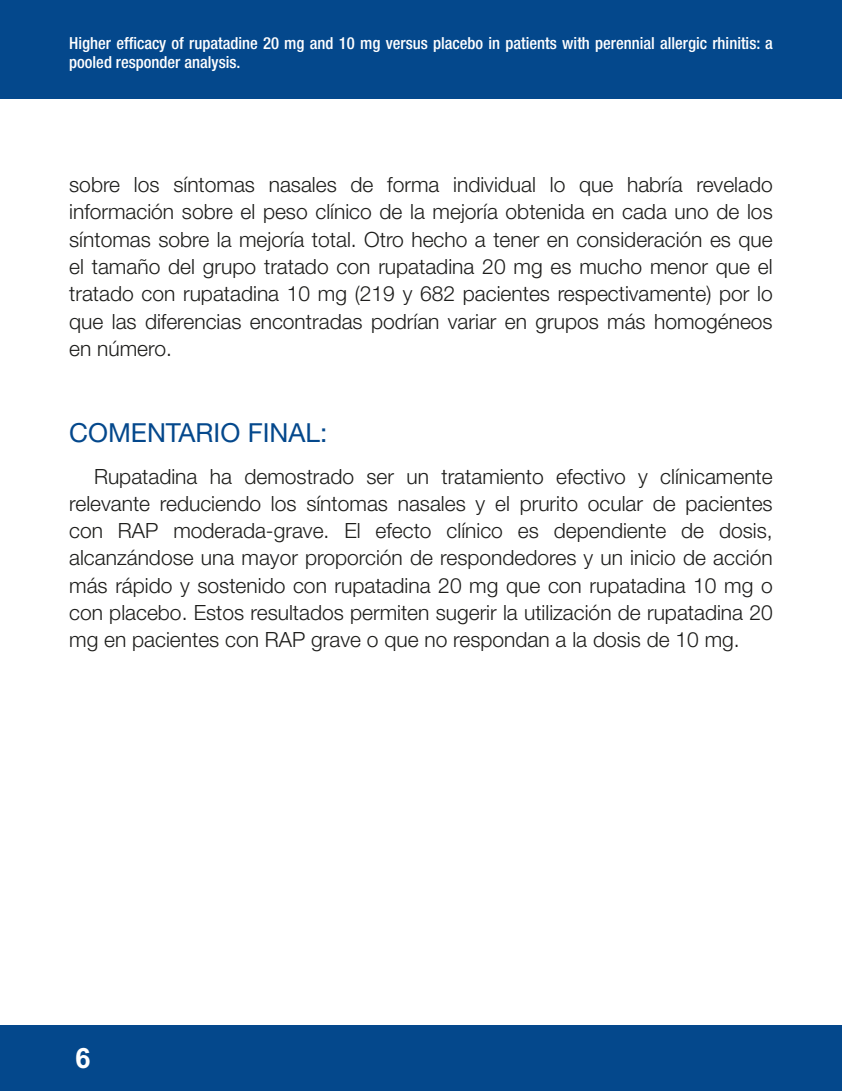
<style>
.page{position:relative;width:842px;height:1091px;background:#fff}
.page>*{position:absolute;margin:0;border:0;box-sizing:border-box;transform-origin:0 0}
.t1{font:700 28px "Arial";color:#fff}
.t2{font:26.25px "Helvetica Neue LT Std";color:#04488c}
.t3{font:300 21px/27.3px "Helvetica Neue LT Std";color:#1d1d1b;text-align:justify}
.t4{font:500 condensed 16.62px/19.4px "Helvetica Neue LT Std";color:#fff}
</style>
<div class="page">
<div style="left:0;top:0;width:842px;height:99px;background:#04488c"></div>
<div style="left:0;top:1024px;width:842px;height:66px;background:#04488c"></div>
<p class="t4" style="left:69px;top:36px;width:705px">Higher efficacy of rupatadine 20 mg and 10 mg versus placebo in patients with perennial allergic rhinitis: a pooled responder analysis.</p>
<p class="t3" style="left:69px;top:174px;width:705px">sobre los síntomas nasales de forma individual lo que habría revelado información sobre el peso clínico de la mejoría obtenida en cada uno de los síntomas sobre la mejoría total. Otro hecho a tener en consideración es que el tamaño del grupo tratado con rupatadina 20 mg es mucho menor que el tratado con rupatadina 10 mg (219 y 682 pacientes respectivamente) por lo que las diferencias encontradas podrían variar en grupos más homogéneos en número.</p>
<p class="t2" style="left:69px;top:423px;width:260px">COMENTARIO FINAL:</p>
<p class="t3" style="left:69px;top:465px;width:705px;text-indent:25px">Rupatadina ha demostrado ser un tratamiento efectivo y clínicamente relevante reduciendo los síntomas nasales y el prurito ocular de pacientes con RAP moderada-grave. El efecto clínico es dependiente de dosis, alcanzándose una mayor proporción de respondedores y un inicio de acción más rápido y sostenido con rupatadina 20 mg que con rupatadina 10 mg o con placebo. Estos resultados permiten sugerir la utilización de rupatadina 20 mg en pacientes con RAP grave o que no respondan a la dosis de 10 mg.</p>
<h1 class="t1" style="left:75px;top:1047px;width:17px">6</h1>
</div>
